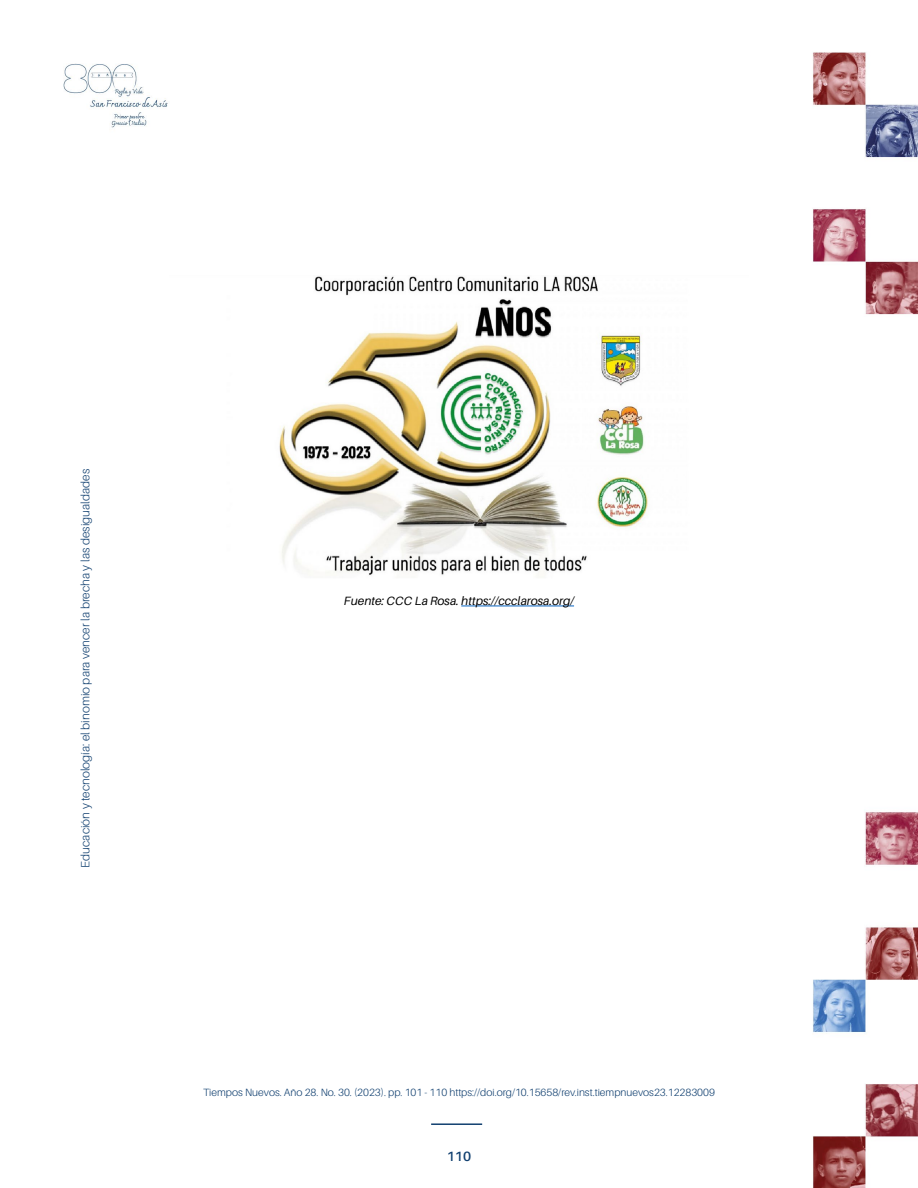
<style>
.page{position:relative;width:918px;height:1188px;background:#fff}
.page>*{position:absolute;margin:0;border:0;box-sizing:border-box;transform-origin:0 0}
.t1{font:600 13.5px "Aileron";color:#114070}
.t2{font:300 12px "Aileron";color:#114070}
.t3{font:italic 12px "Aileron";color:#000}
.t4{font:300 10.5px "Aileron";color:#114070}
</style>
<div class="page">
<img style="left:63px;top:52px;width:855px;height:1136px">
<hr style="left:431px;top:1123px;width:51px;height:2px;background:#114070">
<hr style="left:461px;top:606px;width:113px;height:1px;background:#0563c1">
<img style="left:170px;top:276px;width:578px;height:302px">
<p class="t2" style="left:79px;top:868px;width:400px;rotate:-90deg">Educación y tecnología: el binomio para vencer la brecha y las desigualdades</p>
<p class="t3" style="left:344px;top:594px;width:232px">Fuente: CCC La Rosa. https://ccclarosa.org/</p>
<p class="t4" style="left:203px;top:1087px;width:513px">Tiempos Nuevos. Año 28. No. 30. (2023). pp. 101 - 110 https://doi.org/10.15658/rev.inst.tiempnuevos23.12283009</p>
<p class="t1" style="left:447px;top:1149px;width:26px">110</p>
</div>
